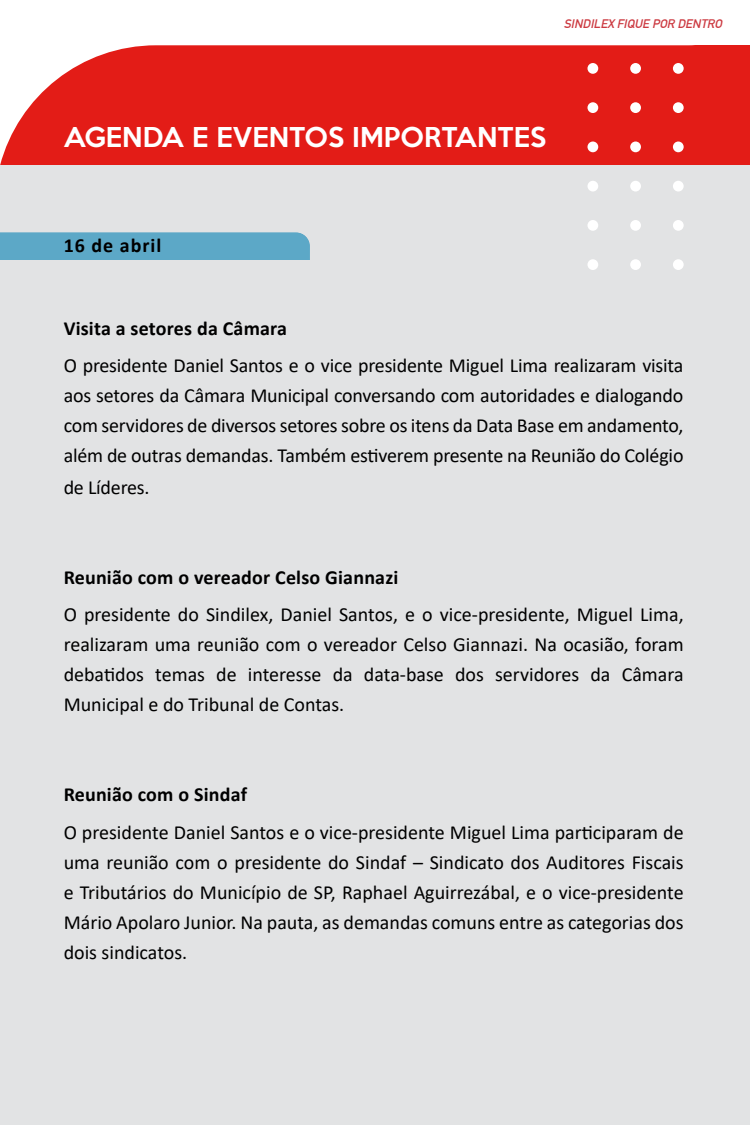
<style>
.page{position:relative;width:750px;height:1125px;background:#fff}
.page>*{position:absolute;margin:0;border:0;box-sizing:border-box;transform-origin:0 0}
.t1{font:500 25px "Keep Calm";letter-spacing:.005em;color:#fff}
.t2{font:20px/30px "Calibri";color:#000;text-align:justify}
.t3{font:700 20px "Calibri";letter-spacing:.01em;color:#000}
.t4{font:700 20px "Calibri";letter-spacing:.05em;color:#000}
.t5{font:italic 700 12.12px "DIN Alternate";color:#cc3b42}
</style>
<div class="page">
<svg style="left:0;top:45px;width:750px;height:121px;background:#e42a26"></svg>
<div style="left:0;top:166px;width:750px;height:959px;background:#e2e3e4"></div>
<div style="left:0;top:232px;width:310px;height:28px;background:#5ca8c7"></div>
<div style="left:587px;top:63px;width:11px;height:11px;background:#fff;border-radius:50%"></div>
<div style="left:587px;top:102px;width:11px;height:11px;background:#fff;border-radius:50%"></div>
<div style="left:587px;top:142px;width:11px;height:10px;background:#fff;border-radius:50%"></div>
<div style="left:587px;top:181px;width:11px;height:11px;background:#fff;border-radius:50%"></div>
<div style="left:587px;top:220px;width:11px;height:11px;background:#fff;border-radius:50%"></div>
<div style="left:587px;top:259px;width:11px;height:11px;background:#fff;border-radius:50%"></div>
<div style="left:630px;top:63px;width:11px;height:11px;background:#fff;border-radius:50%"></div>
<div style="left:630px;top:102px;width:11px;height:11px;background:#fff;border-radius:50%"></div>
<div style="left:630px;top:142px;width:11px;height:10px;background:#fff;border-radius:50%"></div>
<div style="left:630px;top:181px;width:11px;height:11px;background:#fff;border-radius:50%"></div>
<div style="left:630px;top:220px;width:11px;height:11px;background:#fff;border-radius:50%"></div>
<div style="left:630px;top:259px;width:11px;height:11px;background:#fff;border-radius:50%"></div>
<div style="left:673px;top:63px;width:11px;height:11px;background:#fff;border-radius:50%"></div>
<div style="left:673px;top:102px;width:11px;height:11px;background:#fff;border-radius:50%"></div>
<div style="left:673px;top:142px;width:11px;height:10px;background:#fff;border-radius:50%"></div>
<div style="left:673px;top:181px;width:11px;height:11px;background:#fff;border-radius:50%"></div>
<div style="left:673px;top:220px;width:11px;height:11px;background:#fff;border-radius:50%"></div>
<div style="left:673px;top:259px;width:11px;height:11px;background:#fff;border-radius:50%"></div>
<p class="t5" style="left:564px;top:15px;width:163px">SINDILEX FIQUE POR DENTRO</p>
<p class="t1" style="left:64px;top:116px;width:484px">AGENDA E EVENTOS IMPORTANTES</p>
<p class="t4" style="left:64px;top:232px;width:99px">16 de abril</p>
<p class="t3" style="left:64px;top:314px;width:225px">Visita a setores da Câmara</p>
<p class="t2" style="left:64px;top:350px;width:621px">O presidente Daniel Santos e o vice presidente Miguel Lima realizaram visita aos setores da Câmara Municipal conversando com autoridades e dialogando com servidores de diversos setores sobre os itens da Data Base em andamento, além de outras demandas. Também estiverem presente na Reunião do Colégio de Líderes.</p>
<p class="t3" style="left:64px;top:563px;width:336px">Reunião com o vereador Celso Giannazi</p>
<p class="t2" style="left:64px;top:599px;width:622px">O presidente do Sindilex, Daniel Santos, e o vice-presidente, Miguel Lima, realizaram uma reunião com o vereador Celso Giannazi. Na ocasião, foram debatidos temas de interesse da data-base dos servidores da Câmara Municipal e do Tribunal de Contas.</p>
<p class="t3" style="left:64px;top:780px;width:185px">Reunião com o Sindaf</p>
<p class="t2" style="left:64px;top:817px;width:622px">O presidente Daniel Santos e o vice-presidente Miguel Lima participaram de uma reunião com o presidente do Sindaf – Sindicato dos Auditores Fiscais e Tributários do Município de SP, Raphael Aguirrezábal, e o vice-presidente Mário Apolaro Junior. Na pauta, as demandas comuns entre as categorias dos dois sindicatos.</p>
</div>
